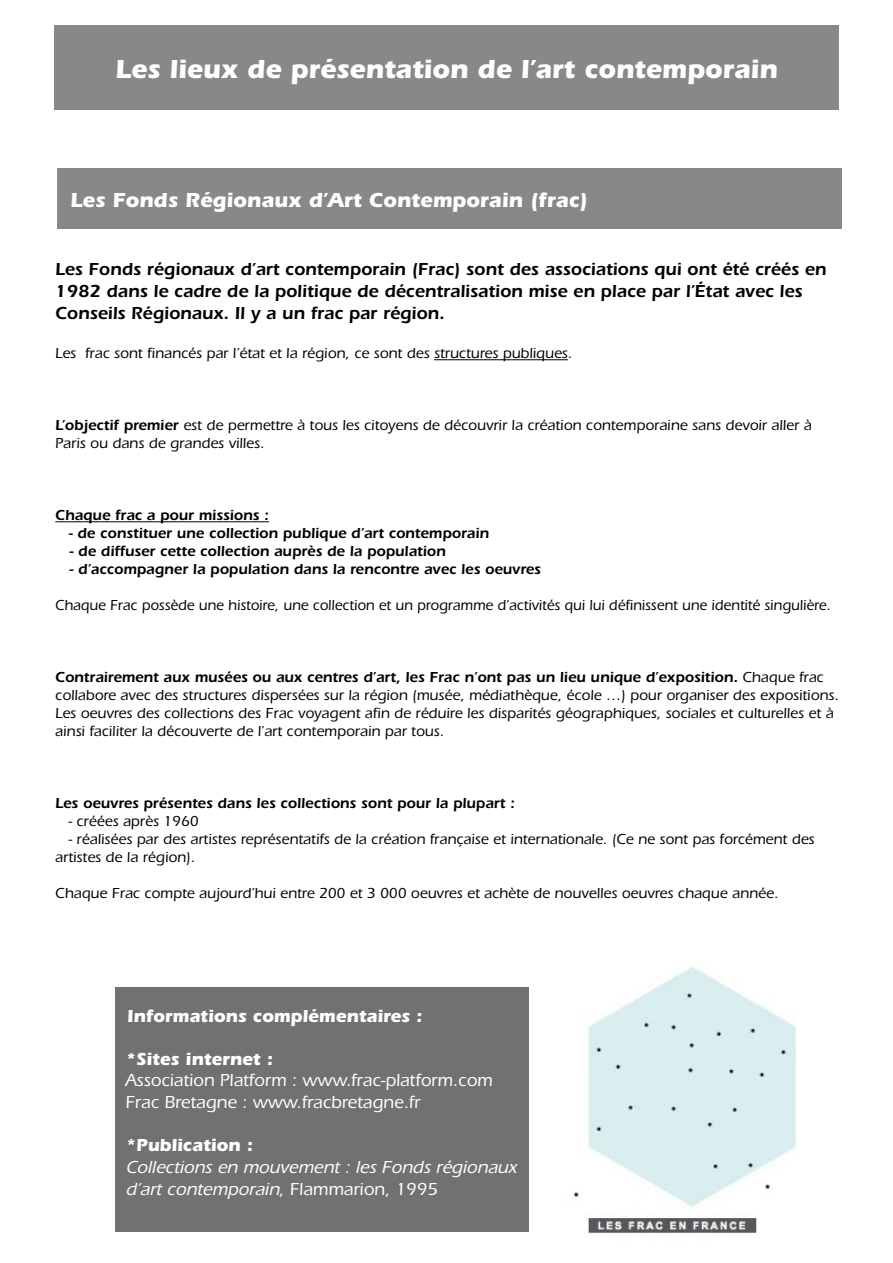
<style>
.page{position:relative;width:893px;height:1263px;background:#fff}
.page>*{position:absolute;margin:0;border:0;box-sizing:border-box;transform-origin:0 0}
.t1{font:700 27px "Itc Eras";color:#fff}
.t2{font:700 21px "Itc Eras";color:#fff}
.t3{font:600 18px/21.6px "Itc Eras";color:#000}
.t4{font:500 18px/21.6px "Itc Eras";color:#fff}
.t5{font:italic 500 18px/21.6px "Itc Eras";color:#fff}
.t6{font:700 18px "Itc Eras";color:#fff}
.t7{font:500 15px/18px "Itc Eras";color:#000}
.t8{font:600 15px "Itc Eras";color:#000}
.s1{font-weight:600}
.s2{font-style:normal}
</style>
<div class="page">
<div style="left:54px;top:26px;width:785px;height:84px;background:#878889"></div>
<div style="left:57px;top:168px;width:785px;height:61px;background:#878889"></div>
<hr style="left:434px;top:359px;width:134px;height:1px;background:#000">
<hr style="left:55px;top:521px;width:214px;height:1px;background:#000">
<div style="left:115px;top:986px;width:414px;height:245px;background:#707173"></div>
<img style="left:573px;top:967px;width:222px;height:267px">
<h1 class="t1" style="left:115px;top:54px;width:664px">Les lieux de présentation de l’art contemporain</h1>
<h2 class="t2" style="left:70px;top:187px;width:519px">Les Fonds Régionaux d’Art Contemporain (frac)</h2>
<p class="t3" style="left:55px;top:259px;width:773px">Les Fonds régionaux d’art contemporain (Frac) sont des associations qui ont été créés en<br>1982 dans le cadre de la politique de décentralisation mise en place par l’État avec les<br>Conseils Régionaux. Il y a un frac par région.</p>
<p class="t7" style="left:55px;top:344px;width:519px">Les frac sont financés par l’état et la région, ce sont des structures publiques.</p>
<p class="t7" style="left:55px;top:416px;width:758px"><span class="s1">L’objectif premier</span> est de permettre à tous les citoyens de découvrir la création contemporaine sans devoir aller à<br>Paris ou dans de grandes villes.</p>
<p class="t8" style="left:55px;top:507px;width:215px">Chaque frac a pour missions :</p>
<p class="t8" style="left:69px;top:525px;width:422px">- de constituer une collection publique d’art contemporain</p>
<p class="t8" style="left:69px;top:543px;width:378px">- de diffuser cette collection auprès de la population</p>
<p class="t8" style="left:69px;top:561px;width:473px">- d’accompagner la population dans la rencontre avec les oeuvres</p>
<p class="t7" style="left:55px;top:596px;width:777px">Chaque Frac possède une histoire, une collection et un programme d’activités qui lui définissent une identité singulière.</p>
<p class="t7" style="left:55px;top:668px;width:785px"><span class="s1">Contrairement aux musées ou aux centres d’art, les Frac n’ont pas un lieu unique d’exposition.</span> Chaque frac collabore avec des structures dispersées sur la région (musée, médiathèque, école …) pour organiser des expositions.<br>Les oeuvres des collections des Frac voyagent afin de réduire les disparités géographiques, sociales et culturelles et à ainsi faciliter la découverte de l’art contemporain par tous.</p>
<p class="t8" style="left:55px;top:795px;width:461px">Les oeuvres présentes dans les collections sont pour la plupart :</p>
<p class="t7" style="left:68px;top:812px;width:132px">- créées après 1960</p>
<p class="t7" style="left:55px;top:830px;width:761px;text-indent:13px">- réalisées par des artistes représentatifs de la création française et internationale. (Ce ne sont pas forcément des artistes de la région).</p>
<p class="t7" style="left:55px;top:884px;width:725px">Chaque Frac compte aujourd’hui entre 200 et 3 000 oeuvres et achète de nouvelles oeuvres chaque année.</p>
<p class="t6" style="left:127px;top:1005px;width:297px">Informations complémentaires :</p>
<p class="t6" style="left:125px;top:1048px;width:149px">*Sites internet :</p>
<p class="t4" style="left:125px;top:1070px;width:369px">Association Platform : www.frac-platform.com<br>Frac Bretagne : www.fracbretagne.fr</p>
<p class="t6" style="left:125px;top:1135px;width:129px">*Publication :</p>
<p class="t5" style="left:125px;top:1156px;width:396px">Collections en mouvement : les Fonds régionaux d’art contemporain<span class="s2">, F l a m m a r i o n , 1 9 9 5</span></p>
</div>
